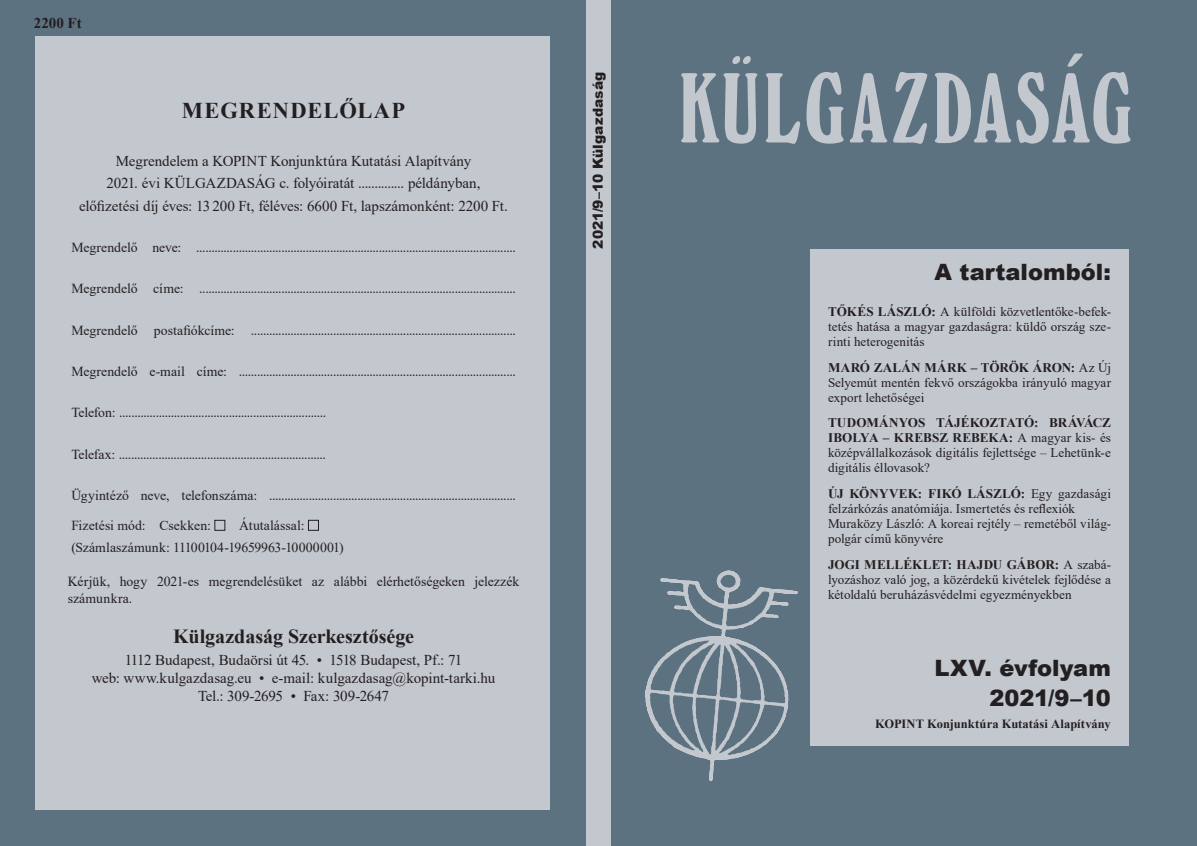
<style>
.page{position:relative;width:1197px;height:846px;background:#fff}
.page>*{position:absolute;margin:0;border:0;box-sizing:border-box;transform-origin:0 0}
.t1{font:97.5px "Windsor Elongated PFL";letter-spacing:.01em;color:#c3c7ce}
.t2{font:900 22.5px/30px "Arial";color:#231f20;text-align:right}
.t3{font:700 22.5px "Times New Roman";letter-spacing:.045em;color:#231f20}
.t4{font:700 20px "Times New Roman";color:#231f20}
.t5{font:15px/22.5px "Times New Roman";letter-spacing:-.005em;color:#231f20;text-align:center}
.t6{font:700 15px "Times New Roman";color:#231f20}
.t7{font:13.75px/29.6px "Times New Roman";color:#231f20}
.t8{font:900 13.75px "Arial";letter-spacing:.005em;color:#231f20}
.t9{font:13.12px/15px "Times New Roman";color:#231f20;text-align:justify}
.t10{font:700 12.5px "Times New Roman";letter-spacing:.005em;color:#231f20}
.s1{font-weight:700}
</style>
<div class="page">
<div style="left:580px;top:0;width:36px;height:845px;background:#c3c7ce"></div>
<div style="left:0;top:0;width:586px;height:845px;background:#5c7281"></div>
<div style="left:611px;top:0;width:585px;height:845px;background:#5c7281"></div>
<div style="left:810px;top:249px;width:318px;height:496px;background:#c3c7ce"></div>
<svg style="left:645px;top:570px;width:152px;height:211px"></svg>
<div style="left:36px;top:36px;width:514px;height:773px;background:#c3c7ce"></div>
<div style="left:214px;top:519px;width:11px;height:11px;border:1px solid #231f20"></div>
<div style="left:308px;top:519px;width:11px;height:11px;border:1px solid #231f20"></div>
<p class="t6" style="left:34px;top:12px;width:49px">2200 Ft</p>
<h2 class="t3" style="left:182px;top:94px;width:225px">MEGRENDELŐLAP</h2>
<p class="t5" style="left:79px;top:149px;width:430px">Megrendelem a KOPINT Konjunktúra Kutatási Alapítvány<br>2021. évi KÜLGAZDASÁG c. folyóiratát .............. példányban, előfizetési díj éves: 13 200 Ft, féléves: 6600 Ft, lapszámonként: 2200 Ft.</p>
<p class="t7" style="left:71px;top:232px;width:446px">Megrendelő neve: .........................................................................................................</p>
<p class="t7" style="left:71px;top:273px;width:446px">Megrendelő címe: ........................................................................................................</p>
<p class="t7" style="left:71px;top:315px;width:446px">Megrendelő postafiókcíme: .......................................................................................</p>
<p class="t7" style="left:71px;top:356px;width:446px">Megrendelő e-mail címe: ...........................................................................................</p>
<p class="t7" style="left:71px;top:397px;width:256px">Telefon: ....................................................................</p>
<p class="t7" style="left:71px;top:438px;width:256px">Telefax: ....................................................................</p>
<p class="t7" style="left:71px;top:480px;width:446px">Ügyintéző neve, telefonszáma: .................................................................................<br>Fizetési mód: Csekken:</p>
<p class="t7" style="left:71px;top:513px;width:274px;line-height:22.5px;text-indent:168px">Átutalással: (Számlaszámunk: 11100104-19659963-10000001)</p>
<p class="t7" style="left:68px;top:573px;width:453px;line-height:16.5px">Kérjük, hogy 2021-es megrendelésüket az alábbi elérhetőségeken jelezzék számunkra.</p>
<h3 class="t4" style="left:173px;top:622px;width:242px">Külgazdaság Szerkesztősége</h3>
<p class="t5" style="left:92px;top:650px;width:405px;line-height:18px">1112 Budapest, Budaörsi út 45. • 1518 Budapest, Pf.: 71<br>web: www.kulgazdasag.eu • e-mail: kulgazdasag@kopint-tarki.hu<br>Tel.: 309-2695 • Fax: 309-2647</p>
<p class="t8" style="left:588px;top:249px;width:178px;rotate:-90deg">2021/9–10 Külgazdaság</p>
<h1 class="t1" style="left:677px;top:51px;width:458px">KÜLGAZDASÁG</h1>
<h2 class="t2" style="left:934px;top:256px;width:178px">A tartalomból:</h2>
<p class="t9" style="left:827px;top:303px;width:284px"><span class="s1">TŐKÉS LÁSZLÓ:</span> A külföldi közvetlentőke-befek&shy;tetés hatása a magyar gazdaságra: küldő ország sze&shy;rinti heterogenitás</p>
<p class="t9" style="left:827px;top:359px;width:284px"><span class="s1">MARÓ ZALÁN MÁRK – TÖRÖK ÁRON:</span> Az Új Selyemút mentén fekvő országokba irányuló magyar export lehetőségei</p>
<p class="t9" style="left:827px;top:415px;width:284px"><span class="s1">TUDOMÁNYOS TÁJÉKOZTATÓ: BRÁVÁCZ IBOLYA – KREBSZ REBEKA:</span> A magyar kis- és középvállalkozások digitális fejlettsége – Lehetünk-e digitális éllovasok?</p>
<p class="t9" style="left:827px;top:485px;width:284px;text-align:left"><span class="s1">ÚJ KÖNYVEK: FIKÓ LÁSZLÓ:</span> Egy gazdasági felzárkózás anatómiája. Ismertetés és reflexiók Muraközy László: A koreai rejtély – remetéből világ&shy;polgár című könyvére</p>
<p class="t9" style="left:827px;top:556px;width:284px"><span class="s1">JOGI MELLÉKLET: HAJDU GÁBOR:</span> A szabá&shy;lyozáshoz való jog, a közérdekű kivételek fejlődése a kétoldalú beruházásvédelmi egyezményekben</p>
<h2 class="t2" style="left:934px;top:652px;width:178px">LXV. évfolyam<br>2021/9–10</h2>
<p class="t10" style="left:875px;top:714px;width:237px">KOPINT Konjunktúra Kutatási Alapítvány</p>
</div>
